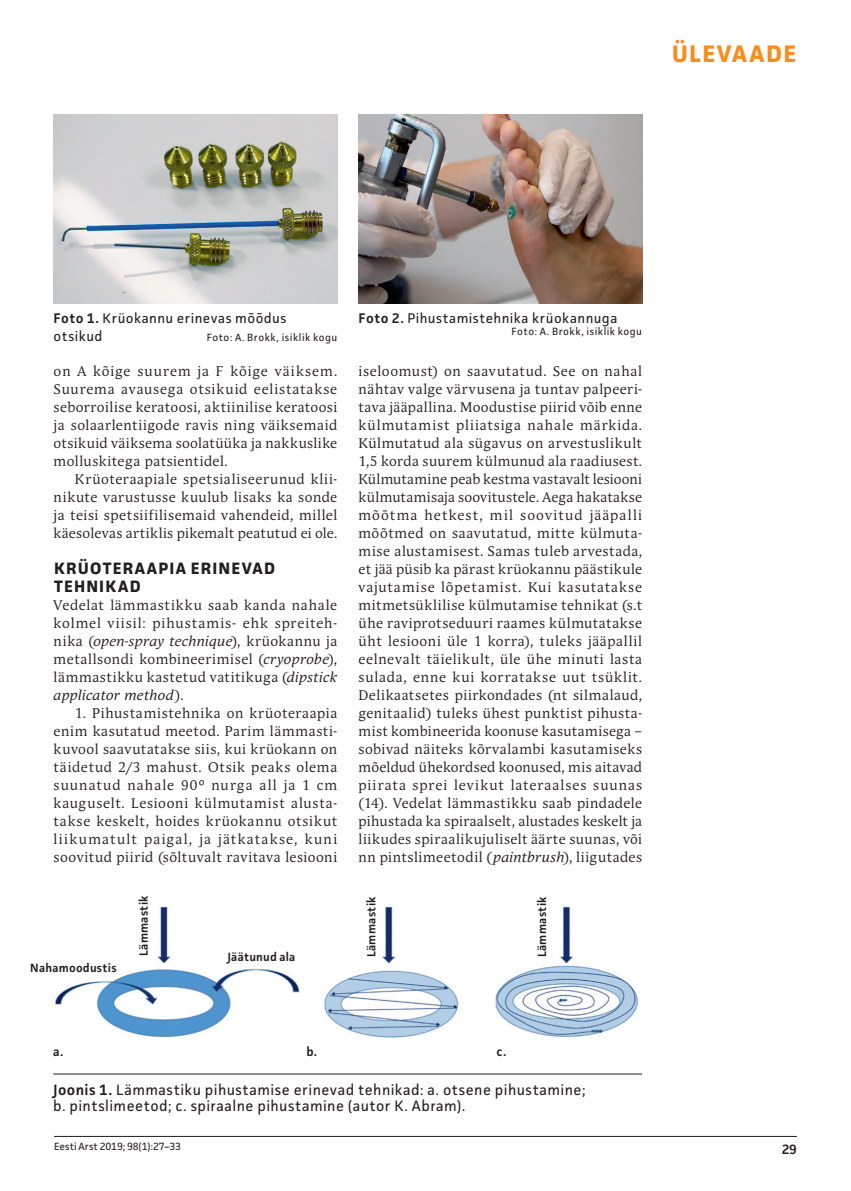
<style>
.page{position:relative;width:851px;height:1191px;background:#fff}
.page>*{position:absolute;margin:0;border:0;box-sizing:border-box;transform-origin:0 0}
.t1{font:700 24px "Facit";color:#f68e1e}
.t2{font:700 16.5px/18px "Facit";letter-spacing:.075em;color:#231f20}
.t3{font:15px/16.5px "Facit";letter-spacing:.03em;color:#231f20}
.t4{font:13.95px/18px "Andulka Book Pro";letter-spacing:.035em;color:#231f20;text-align:justify}
.t5{font:13.95px/18px "Facit";letter-spacing:.035em;color:#231f20}
.t6{font:600 13.5px "Facit";color:#231f20}
.t7{font:600 12.75px "Facit";color:#231f20}
.t8{font:600 12px "Facit";letter-spacing:.02em;color:#231f20}
.t9{font:10.5px "Facit";letter-spacing:.04em;color:#231f20}
.t10{font:10.5px "Facit";letter-spacing:-.005em;color:#231f20}
.s1{font-weight:600}
.s2{font-style:italic}
</style>
<div class="page">
<hr style="left:54px;top:1136px;width:742px;height:1px;background:#231f20">
<img style="left:53px;top:115px;width:284px;height:188px">
<img style="left:358px;top:115px;width:284px;height:188px">
<hr style="left:53px;top:1073px;width:589px;height:1px;background:#231f20">
<img style="left:53px;top:906px;width:585px;height:132px">
<h1 class="t1" style="left:671px;top:39px;width:34px">ÜLEVAADE</h1>
<p class="t5" style="left:54px;top:308px;width:234px"><span class="s1">Foto 1.</span> Krüokannu erinevas mõõdus otsikud</p>
<p class="t9" style="left:207px;top:330px;width:132px">Foto: A. Brokk, isiklik kogu</p>
<p class="t4" style="left:54px;top:362px;width:285px">on A kõige suurem ja F kõige väiksem.<br>Suurema avausega otsikuid eelistatakse seborroilise keratoosi, aktiinilise keratoosi ja solaarlentiigode ravis ning väiksemaid otsikuid väiksema soolatüüka ja nakkuslike molluskitega patsientidel.</p>
<p class="t4" style="left:54px;top:470px;width:285px;text-indent:21px">Krüoteraapiale spetsialiseerunud klii&shy;nikute varustusse kuulub lisaks ka sonde ja teisi spetsiifilisemaid vahendeid, millel käesolevas artiklis pikemalt peatutud ei ole.</p>
<p class="t2" style="left:54px;top:559px;width:222px">KRÜOTERAAPIA ERINEVAD<br>TEHNIKAD</p>
<p class="t4" style="left:54px;top:596px;width:285px">Vedelat lämmastikku saab kanda nahale kolmel viisil: pihustamis- ehk spreiteh&shy;nika (<span class="s2">open-spray technique</span>), krüokannu ja metallsondi kombineerimisel (<span class="s2">cryoprobe</span>), lämmastikku kastetud vatitikuga (<span class="s2">dipstick applicator method</span>).</p>
<p class="t4" style="left:54px;top:704px;width:285px;text-indent:21px">1. Pihustamistehnika on krüoteraapia enim kasutatud meetod. Parim lämmasti&shy;kuvool saavutatakse siis, kui krüokann on täidetud 2/3 mahust. Otsik peaks olema suunatud nahale 90° nurga all ja 1 cm kauguselt. Lesiooni külmutamist alusta&shy;takse keskelt, hoides krüokannu otsikut liikumatult paigal, ja jätkatakse, kuni soovitud piirid (sõltuvalt ravitava lesiooni</p>
<p class="t5" style="left:358px;top:308px;width:260px"><span class="s1">Foto 2.</span> Pihustamistehnika krüokannuga</p>
<p class="t9" style="left:511px;top:325px;width:132px">Foto: A. Brokk, isiklik kogu</p>
<p class="t4" style="left:358px;top:362px;width:285px">iseloomust) on saavutatud. See on nahal nähtav valge värvusena ja tuntav palpeeri&shy;tava jääpallina. Moodustise piirid võib enne külmutamist pliiatsiga nahale märkida.<br>Külmutatud ala sügavus on arvestuslikult 1,5 korda suurem külmunud ala raadiusest.<br>Külmutamine peab kestma vastavalt lesiooni külmutamisaja soovitustele. Aega hakatakse mõõtma hetkest, mil soovitud jääpalli mõõtmed on saavutatud, mitte külmuta&shy;mise alustamisest. Samas tuleb arvestada, et jää püsib ka pärast krüokannu päästikule vajutamise lõpetamist. Kui kasutatakse mitmetsüklilise külmutamise tehnikat (s.t ühe raviprotseduuri raames külmutatakse üht lesiooni üle 1 korra), tuleks jääpallil eelnevalt täielikult, üle ühe minuti lasta sulada, enne kui korratakse uut tsüklit.<br>Delikaatsetes piirkondades (nt silmalaud, genitaalid) tuleks ühest punktist pihusta&shy;mist kombineerida koonuse kasutamisega – sobivad näiteks kõrvalambi kasutamiseks mõeldud ühekordsed koonused, mis aitavad piirata sprei levikut lateraalses suunas (14). Vedelat lämmastikku saab pindadele pihustada ka spiraalselt, alustades keskelt ja liikudes spiraalikujuliselt äärte suunas, või nn pintslimeetodil (<span class="s2">paintbrush</span>), liigutades</p>
<p class="t8" style="left:30px;top:960px;width:88px">Nahamoodustis</p>
<p class="t8" style="left:136px;top:956px;width:62px;rotate:-90deg">Lämmastik</p>
<p class="t8" style="left:364px;top:957px;width:62px;rotate:-90deg">Lämmastik</p>
<p class="t8" style="left:534px;top:957px;width:62px;rotate:-90deg">Lämmastik</p>
<p class="t8" style="left:227px;top:949px;width:69px">Jäätunud ala</p>
<p class="t7" style="left:53px;top:1044px;width:12px">a.</p>
<p class="t7" style="left:306px;top:1044px;width:12px">b.</p>
<p class="t7" style="left:496px;top:1044px;width:11px">c.</p>
<p class="t3" style="left:53px;top:1081px;width:533px"><span class="s1">Joonis 1.</span> Lämmastiku pihustamise erinevad tehnikad: a. otsene pihustamine; b. pintslimeetod; c. spiraalne pihustamine (autor K. Abram).</p>
<p class="t10" style="left:54px;top:1139px;width:128px">Eesti Arst 2019; 98(1):27–33</p>
<p class="t6" style="left:781px;top:1140px;width:17px">29</p>
</div>
